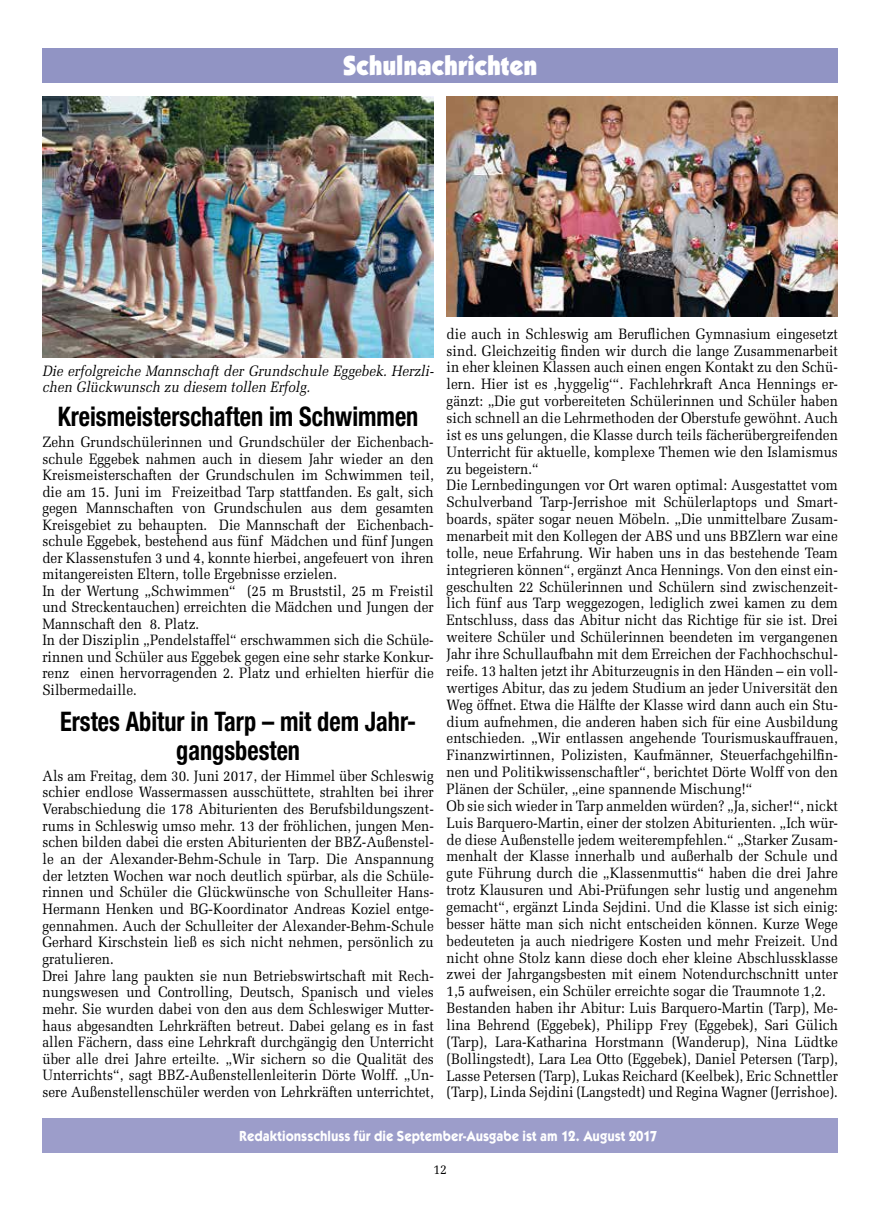
<style>
.page{position:relative;width:872px;height:1212px;background:#fff}
.page>*{position:absolute;margin:0;border:0;box-sizing:border-box;transform-origin:0 0}
.t1{font:900 28.5px "Kabel Itc T";letter-spacing:-.01em;color:#fff;scale:.9 1}
.t2{font:700 condensed 27px/28.7px "Helvetica Neue";color:#000;text-align:center;scale:.9 1}
.t3{font:15px/16.8px "Melior";color:#000;scale:.9 1}
.t4{font:italic 15px/16.5px "Melior";color:#000;scale:.9 1}
.t5{font:700 15px "Kabel Itc T";color:#fff;scale:.9 1}
.t6{font:13.5px "Melior";color:#000;scale:.9 1}
</style>
<div class="page">
<div style="left:43px;top:49px;width:795px;height:34px;background:#9194c4"></div>
<img style="left:446px;top:96px;width:392px;height:220px">
<img style="left:42px;top:96px;width:392px;height:262px">
<div style="left:43px;top:1118px;width:795px;height:34px;background:#9c9dca"></div>
<h1 class="t1" style="left:343px;top:49px;width:217px">Schulnachrichten</h1>
<p class="t3" style="left:446px;top:325px;width:436px">die auch in Schleswig am Beruflichen Gymnasium eingesetzt sind. Gleichzeitig finden wir durch die lange Zusammenarbeit in eher kleinen Klassen auch einen engen Kontakt zu den Schü&shy;lern. Hier ist es ‚hyggelig‘“. Fachlehrkraft Anca Hennings er&shy;gänzt: „Die gut vorbereiteten Schülerinnen und Schüler haben sich schnell an die Lehrmethoden der Oberstufe gewöhnt. Auch ist es uns gelungen, die Klasse durch teils fächerübergreifenden Unterricht für aktuelle, komplexe Themen wie den Islamismus zu begeistern.“<br>Die Lernbedingungen vor Ort waren optimal: Ausgestattet vom Schulverband Tarp-Jerrishoe mit Schülerlaptops und Smart&shy;boards, später sogar neuen Möbeln. „Die unmittelbare Zusam&shy;menarbeit mit den Kollegen der ABS und uns BBZlern war eine tolle, neue Erfahrung. Wir haben uns in das bestehende Team integrieren können“, ergänzt Anca Hennings. Von den einst ein&shy;geschulten 22 Schülerinnen und Schülern sind zwischenzeit&shy;lich fünf aus Tarp weggezogen, lediglich zwei kamen zu dem Entschluss, dass das Abitur nicht das Richtige für sie ist. Drei weitere Schüler und Schülerinnen beendeten im vergangenen Jahr ihre Schullaufbahn mit dem Erreichen der Fachhochschul&shy;reife. 13 halten jetzt ihr Abiturzeugnis in den Händen – ein voll&shy;wertiges Abitur, das zu jedem Studium an jeder Universität den Weg öffnet. Etwa die Hälfte der Klasse wird dann auch ein Stu&shy;dium aufnehmen, die anderen haben sich für eine Ausbildung entschieden. „Wir entlassen angehende Tourismuskauffrauen, Finanzwirtinnen, Polizisten, Kaufmänner, Steuerfachgehilfin&shy;nen und Politikwissenschaftler“, berichtet Dörte Wolff von den Plänen der Schüler, „eine spannende Mischung!“<br>Ob sie sich wieder in Tarp anmelden würden? „Ja, sicher!“, nickt Luis Barquero-Martin, einer der stolzen Abiturienten. „Ich wür&shy;de diese Außenstelle jedem weiterempfehlen.“ „Starker Zusam&shy;menhalt der Klasse innerhalb und außerhalb der Schule und gute Führung durch die „Klassenmuttis“ haben die drei Jahre trotz Klausuren und Abi-Prüfungen sehr lustig und angenehm gemacht“, ergänzt Linda Sejdini. Und die Klasse ist sich einig: besser hätte man sich nicht entscheiden können. Kurze Wege bedeuteten ja auch niedrigere Kosten und mehr Freizeit. Und nicht ohne Stolz kann diese doch eher kleine Abschlussklasse zwei der Jahrgangsbesten mit einem Notendurchschnitt unter 1,5 aufweisen, ein Schüler erreichte sogar die Traumnote 1,2.<br>Bestanden haben ihr Abitur: Luis Barquero-Martin (Tarp), Me&shy;lina Behrend (Eggebek), Philipp Frey (Eggebek), Sari Gülich (Tarp), Lara-Katharina Horstmann (Wanderup), Nina Lüdtke (Bollingstedt), Lara Lea Otto (Eggebek), Daniel Petersen (Tarp), Lasse Petersen (Tarp), Lukas Reichard (Keelbek), Eric Schnettler (Tarp), Linda Sejdini (Langstedt) und Regina Wagner (Jerrishoe).</p>
<p class="t5" style="left:239px;top:1127px;width:466px">Redaktionsschluss für die September-Ausgabe ist am 12. August 2017</p>
<p class="t4" style="left:43px;top:362px;width:436px">Die erfolgreiche Mannschaft der Grundschule Eggebek. Herzli&shy;chen Glückwunsch zu diesem tollen Erfolg.</p>
<h2 class="t2" style="left:58px;top:402px;width:402px">Kreismeisterschaften im Schwimmen</h2>
<p class="t3" style="left:42px;top:434px;width:436px">Zehn Grundschülerinnen und Grundschüler der Eichenbach&shy;schule Eggebek nahmen auch in diesem Jahr wieder an den Kreismeisterschaften der Grundschulen im Schwimmen teil, die am 15. Juni im Freizeitbad Tarp stattfanden. Es galt, sich gegen Mannschaften von Grundschulen aus dem gesamten Kreisgebiet zu behaupten. Die Mannschaft der Eichenbach&shy;schule Eggebek, bestehend aus fünf Mädchen und fünf Jungen der Klassenstufen 3 und 4, konnte hierbei, angefeuert von ihren mitangereisten Eltern, tolle Ergebnisse erzielen.<br>In der Wertung „Schwimmen“ (25 m Bruststil, 25 m Freistil und Streckentauchen) erreichten die Mädchen und Jungen der Mannschaft den 8. Platz.<br>In der Disziplin „Pendelstaffel“ erschwammen sich die Schüle&shy;rinnen und Schüler aus Eggebek gegen eine sehr starke Konkur&shy;renz einen hervorragenden 2. Platz und erhielten hierfür die Silbermedaille.</p>
<h2 class="t2" style="left:60px;top:707px;width:397px">Erstes Abitur in Tarp – mit dem Jahr&shy;gangsbesten</h2>
<p class="t3" style="left:43px;top:767px;width:436px">Als am Freitag, dem 30. Juni 2017, der Himmel über Schleswig schier endlose Wassermassen ausschüttete, strahlten bei ihrer Verabschiedung die 178 Abiturienten des Berufsbildungszent&shy;rums in Schleswig umso mehr. 13 der fröhlichen, jungen Men&shy;schen bilden dabei die ersten Abiturienten der BBZ-Außenstel&shy;le an der Alexander-Behm-Schule in Tarp. Die Anspannung der letzten Wochen war noch deutlich spürbar, als die Schüle&shy;rinnen und Schüler die Glückwünsche von Schulleiter Hans-Hermann Henken und BG-Koordinator Andreas Koziel entge&shy;gennahmen. Auch der Schulleiter der Alexander-Behm-Schule Gerhard Kirschstein ließ es sich nicht nehmen, persönlich zu gratulieren.<br>Drei Jahre lang paukten sie nun Betriebswirtschaft mit Rech&shy;nungswesen und Controlling, Deutsch, Spanisch und vieles mehr. Sie wurden dabei von den aus dem Schleswiger Mutter&shy;haus abgesandten Lehrkräften betreut. Dabei gelang es in fast allen Fächern, dass eine Lehrkraft durchgängig den Unterricht über alle drei Jahre erteilte. „Wir sichern so die Qualität des Unterrichts“, sagt BBZ-Außenstellenleiterin Dörte Wolff. „Un&shy;sere Außenstellenschüler werden von Lehrkräften unterrichtet,</p>
<p class="t6" style="left:433px;top:1161px;width:17px">12</p>
</div>
